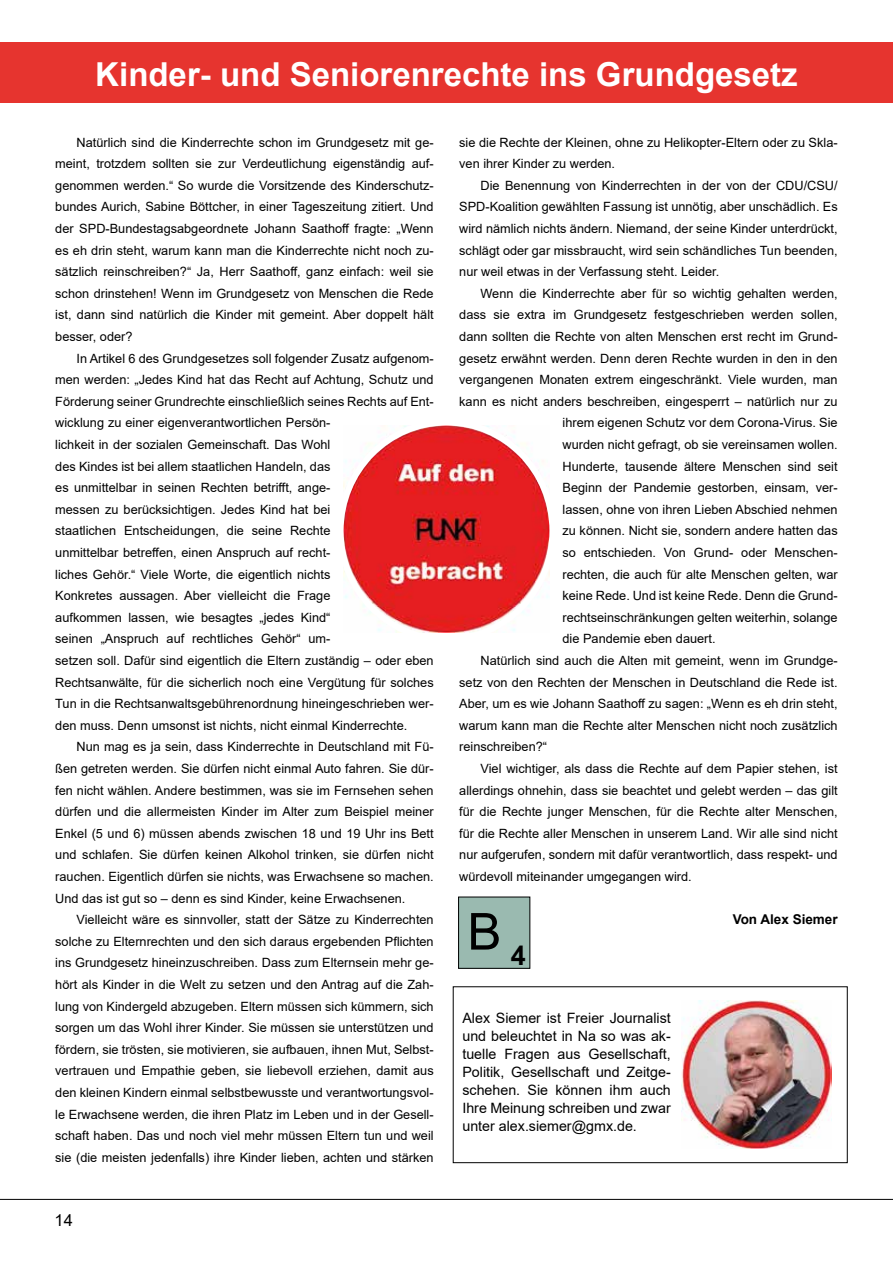
<style>
.page{position:relative;width:893px;height:1263px;background:#fff}
.page>*{position:absolute;margin:0;border:0;box-sizing:border-box;transform-origin:0 0}
.t1{font:51px "Arial";color:#000}
.t2{font:700 33px "Arial";color:#fff}
.t3{font:16.5px "Arial";color:#000}
.t4{font:14.25px/18px "Arial";color:#000;text-align:justify}
.t5{font:700 13.5px "Arial";color:#000}
.t6{font:12.75px/21.6px "Arial";color:#000;text-align:justify}
</style>
<div class="page">
<hr style="left:0;top:1199px;width:893px;height:1px;background:#000">
<svg style="left:343px;top:425px;width:207px;height:208px;fill:#e61e21"></svg>
<div style="left:0;top:43px;width:893px;height:60px;background:#e6342f"></div>
<img style="left:682px;top:1000px;width:150px;height:149px">
<div style="left:453px;top:986px;width:395px;height:177px;border:1px solid #000"></div>
<div style="left:459px;top:897px;width:71px;height:71px;background:#9abab0"></div>
<div style="left:458px;top:897px;width:72px;height:72px;border:1px solid #010202"></div>
<h2 class="t2" style="left:95px;top:51px;width:704px">Kinder- und Seniorenrechte ins Grundgesetz</h2>
<p class="t6" style="left:55px;top:131px;width:380px;text-indent:21px">Natürlich sind die Kinderrechte schon im Grundgesetz mit ge&shy;meint, trotzdem sollten sie zur Verdeutlichung eigenständig auf&shy;genommen werden.“ So wurde die Vorsitzende des Kinderschutz&shy;bundes Aurich, Sabine Böttcher, in einer Tageszeitung zitiert. Und der SPD-Bundestagsabgeordnete Johann Saathoff fragte: „Wenn es eh drin steht, warum kann man die Kinderrechte nicht noch zu&shy;sätzlich reinschreiben?“ Ja, Herr Saathoff, ganz einfach: weil sie schon drinstehen! Wenn im Grundgesetz von Menschen die Rede ist, dann sind natürlich die Kinder mit gemeint. Aber doppelt hält besser, oder?</p>
<p class="t6" style="left:55px;top:347px;width:380px;text-align:left;text-indent:21px">In Artikel 6 des Grundgesetzes soll folgender Zusatz aufgenom&shy;men werden: „Jedes Kind hat das Recht auf Achtung, Schutz und Förderung seiner Grundrechte einschließlich seines Rechts auf Ent&shy;wicklung zu einer eigenverantwortlichen Persön-<br>lichkeit in der sozialen Gemeinschaft. Das Wohl<br>des Kindes ist bei allem staatlichen Handeln, das<br>es unmittelbar in seinen Rechten betrifft, ange-<br>messen zu berücksichtigen. Jedes Kind hat bei<br>staatlichen Entscheidungen, die seine Rechte<br>unmittelbar betreffen, einen Anspruch auf recht-<br>liches Gehör.“ Viele Worte, die eigentlich nichts<br>Konkretes aussagen. Aber vielleicht die Frage<br>aufkommen lassen, wie besagtes „jedes Kind“<br>seinen „Anspruch auf rechtliches Gehör“ um-<br>setzen soll. Dafür sind eigentlich die Eltern zuständig – oder eben Rechtsanwälte, für die sicherlich noch eine Vergütung für solches Tun in die Rechtsanwaltsgebührenordnung hineingeschrieben wer&shy;den muss. Denn umsonst ist nichts, nicht einmal Kinderrechte.</p>
<p class="t6" style="left:55px;top:736px;width:380px;text-indent:21px">Nun mag es ja sein, dass Kinderrechte in Deutschland mit Fü&shy;ßen getreten werden. Sie dürfen nicht einmal Auto fahren. Sie dür&shy;fen nicht wählen. Andere bestimmen, was sie im Fernsehen sehen dürfen und die allermeisten Kinder im Alter zum Beispiel meiner Enkel (5 und 6) müssen abends zwischen 18 und 19 Uhr ins Bett und schlafen. Sie dürfen keinen Alkohol trinken, sie dürfen nicht rauchen. Eigentlich dürfen sie nichts, was Erwachsene so machen.<br>Und das ist gut so – denn es sind Kinder, keine Erwachsenen.</p>
<p class="t6" style="left:55px;top:909px;width:380px;text-indent:21px">Vielleicht wäre es sinnvoller, statt der Sätze zu Kinderrechten solche zu Elternrechten und den sich daraus ergebenden Pflichten ins Grundgesetz hineinzuschreiben. Dass zum Elternsein mehr ge&shy;hört als Kinder in die Welt zu setzen und den Antrag auf die Zah&shy;lung von Kindergeld abzugeben. Eltern müssen sich kümmern, sich sorgen um das Wohl ihrer Kinder. Sie müssen sie unterstützen und fördern, sie trösten, sie motivieren, sie aufbauen, ihnen Mut, Selbst&shy;vertrauen und Empathie geben, sie liebevoll erziehen, damit aus den kleinen Kindern einmal selbstbewusste und verantwortungsvol&shy;le Erwachsene werden, die ihren Platz im Leben und in der Gesell&shy;schaft haben. Das und noch viel mehr müssen Eltern tun und weil sie (die meisten jedenfalls) ihre Kinder lieben, achten und stärken</p>
<p class="t3" style="left:55px;top:1209px;width:20px">14</p>
<p class="t6" style="left:459px;top:131px;width:380px">sie die Rechte der Kleinen, ohne zu Helikopter-Eltern oder zu Skla&shy;ven ihrer Kinder zu werden.</p>
<p class="t6" style="left:459px;top:174px;width:380px;text-indent:21px">Die Benennung von Kinderrechten in der von der CDU/CSU/ SPD-Koalition gewählten Fassung ist unnötig, aber unschädlich. Es wird nämlich nichts ändern. Niemand, der seine Kinder unterdrückt, schlägt oder gar missbraucht, wird sein schändliches Tun beenden, nur weil etwas in der Verfassung steht. Leider.</p>
<p class="t6" style="left:480px;top:282px;width:359px">Wenn die Kinderrechte aber für so wichtig gehalten werden,</p>
<p class="t6" style="left:459px;top:304px;width:380px">dass sie extra im Grundgesetz festgeschrieben werden sollen,</p>
<p class="t6" style="left:459px;top:326px;width:380px">dann sollten die Rechte von alten Menschen erst recht im Grund-</p>
<p class="t6" style="left:459px;top:347px;width:380px">gesetz erwähnt werden. Denn deren Rechte wurden in den in den</p>
<p class="t6" style="left:459px;top:369px;width:380px">vergangenen Monaten extrem eingeschränkt. Viele wurden, man</p>
<p class="t6" style="left:459px;top:390px;width:380px">kann es nicht anders beschreiben, eingesperrt – natürlich nur zu</p>
<p class="t6" style="left:562px;top:412px;width:277px">ihrem eigenen Schutz vor dem Corona-Virus. Sie</p>
<p class="t6" style="left:562px;top:434px;width:277px">wurden nicht gefragt, ob sie vereinsamen wollen.</p>
<p class="t6" style="left:562px;top:455px;width:277px">Hunderte, tausende ältere Menschen sind seit</p>
<p class="t6" style="left:562px;top:477px;width:277px">Beginn der Pandemie gestorben, einsam, ver-</p>
<p class="t6" style="left:562px;top:498px;width:277px">lassen, ohne von ihren Lieben Abschied nehmen</p>
<p class="t6" style="left:562px;top:520px;width:277px">zu können. Nicht sie, sondern andere hatten das</p>
<p class="t6" style="left:562px;top:542px;width:277px">so entschieden. Von Grund- oder Menschen-</p>
<p class="t6" style="left:562px;top:563px;width:277px">rechten, die auch für alte Menschen gelten, war</p>
<p class="t6" style="left:562px;top:585px;width:277px">keine Rede. Und ist keine Rede. Denn die Grund-</p>
<p class="t6" style="left:562px;top:606px;width:277px">rechtseinschränkungen gelten weiterhin, solange</p>
<p class="t6" style="left:562px;top:628px;width:155px">die Pandemie eben dauert.</p>
<p class="t6" style="left:480px;top:650px;width:359px">Natürlich sind auch die Alten mit gemeint, wenn im Grundge-</p>
<p class="t6" style="left:459px;top:671px;width:380px">setz von den Rechten der Menschen in Deutschland die Rede ist.</p>
<p class="t6" style="left:459px;top:693px;width:380px">Aber, um es wie Johann Saathoff zu sagen: „Wenn es eh drin steht,</p>
<p class="t6" style="left:459px;top:714px;width:380px">warum kann man die Rechte alter Menschen nicht noch zusätzlich</p>
<p class="t6" style="left:459px;top:736px;width:89px">reinschreiben?“</p>
<p class="t6" style="left:480px;top:758px;width:359px">Viel wichtiger, als dass die Rechte auf dem Papier stehen, ist</p>
<p class="t6" style="left:459px;top:779px;width:380px">allerdings ohnehin, dass sie beachtet und gelebt werden – das gilt</p>
<p class="t6" style="left:459px;top:801px;width:380px">für die Rechte junger Menschen, für die Rechte alter Menschen,</p>
<p class="t6" style="left:459px;top:822px;width:380px">für die Rechte aller Menschen in unserem Land. Wir alle sind nicht</p>
<p class="t6" style="left:459px;top:844px;width:380px">nur aufgerufen, sondern mit dafür verantwortlich, dass respekt- und</p>
<p class="t6" style="left:459px;top:866px;width:234px">würdevoll miteinander umgegangen wird.</p>
<p class="t5" style="left:733px;top:910px;width:107px">Von Alex Siemer</p>
<h1 class="t1" style="left:467px;top:896px;width:60px">B <sub>4</sub></h1>
<p class="t4" style="left:462px;top:1009px;width:210px">Alex Siemer ist Freier Journalist und beleuchtet in Na so was ak&shy;tuelle Fragen aus Gesellschaft, Politik, Gesellschaft und Zeitge&shy;schehen. Sie können ihm auch Ihre Meinung schreiben und zwar unter alex.siemer@gmx.de.</p>
</div>
